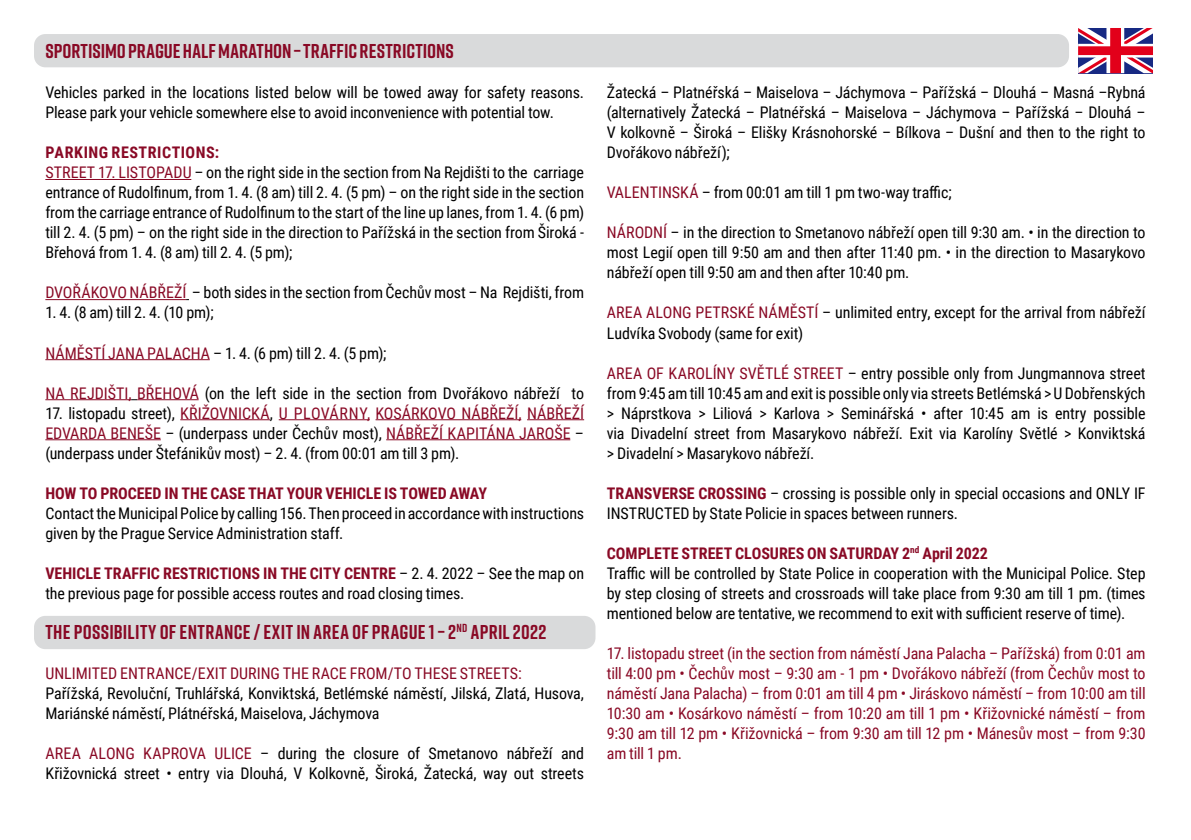
<style>
.page{position:relative;width:1191px;height:840px;background:#fff}
.page>*{position:absolute;margin:0;border:0;box-sizing:border-box;transform-origin:0 0}
.t1{font:700 20px "Rift";letter-spacing:.01em;color:#890925}
.t2{font:16px/20px "Roboto Condensed";letter-spacing:-.01em;color:#000}
.t3{font:16px/20px "Roboto Condensed";letter-spacing:-.005em;color:#890925;text-align:justify}
.t4{font:700 16px "Roboto Condensed";letter-spacing:-.005em;color:#890925}
.s1{font-weight:700;color:#890925}
.s2{color:#890925}
</style>
<div class="page">
<div style="left:34px;top:34px;width:1035px;height:33px;background:#d9dadb;border-radius:11px"></div>
<div style="left:34px;top:615px;width:561px;height:33px;background:#d9dadb;border-radius:11px"></div>
<hr style="left:45px;top:179px;width:146px;height:1px;background:#890925">
<hr style="left:45px;top:299px;width:141px;height:1px;background:#890925">
<hr style="left:45px;top:359px;width:165px;height:1px;background:#890925">
<hr style="left:45px;top:399px;width:86px;height:1px;background:#890925">
<hr style="left:137px;top:399px;width:62px;height:1px;background:#890925">
<hr style="left:180px;top:419px;width:90px;height:1px;background:#890925">
<hr style="left:279px;top:419px;width:91px;height:1px;background:#890925">
<hr style="left:375px;top:419px;width:146px;height:1px;background:#890925">
<hr style="left:527px;top:419px;width:57px;height:1px;background:#890925">
<hr style="left:45px;top:439px;width:116px;height:1px;background:#890925">
<hr style="left:386px;top:439px;width:184px;height:1px;background:#890925">
<svg style="left:1078px;top:28px;width:75px;height:45px"></svg>
<p class="t1" style="left:45px;top:37px;width:410px">SPORTISIMO PRAGUE HALF MARATHON –TRAFFIC RESTRICTIONS</p>
<p class="t2" style="left:45px;top:82px;width:540px">Vehicles parked in the locations listed below will be towed away for safety reasons.<br>Please park your vehicle somewhere else to avoid inconvenience with potential tow.</p>
<p class="t2" style="left:45px;top:142px;width:540px"><span class="s1">PARKING RESTRICTIONS:<br></span><span class="s2">STREET 17. LISTOPADU</span> – on the right side in the section from Na Rejdišti to the carriage entrance of Rudolfinum, from 1. 4. (8 am) till 2. 4. (5 pm) – on the right side in the section from the carriage entrance of Rudolfinum to the start of the line up lanes, from 1. 4. (6 pm) till 2. 4. (5 pm) – on the right side in the direction to Pařížská in the section from Široká - Břehová from 1. 4. (8 am) till 2. 4. (5 pm);</p>
<p class="t2" style="left:45px;top:282px;width:540px"><span class="s2">DVOŘÁKOVO NÁBŘEŽÍ</span> – both sides in the section from Čechův most – Na Rejdišti, from</p>
<p class="t2" style="left:45px;top:302px;width:170px">1. 4. (8 am) till 2. 4. (10 pm);</p>
<p class="t2" style="left:45px;top:342px;width:343px"><span class="s2">NÁMĚSTÍ JANA PALACHA</span> – 1. 4. (6 pm) till 2. 4. (5 pm);</p>
<p class="t2" style="left:45px;top:382px;width:540px"><span class="s2">NA REJDIŠTI, BŘEHOVÁ</span> (on the left side in the section from Dvořákovo nábřeží to</p>
<p class="t2" style="left:45px;top:402px;width:540px;text-align:justify">17. listopadu street), <span class="s2">KŘIŽOVNICKÁ</span>, <span class="s2">U PLOVÁRNY, KOSÁRKOVO NÁBŘEŽÍ, NÁBŘEŽÍ EDVARDA BENEŠE</span> – (underpass under Čechův most), <span class="s2">NÁBŘEŽÍ KAPITÁNA JAROŠE</span> – (underpass under Štefánikův most) – 2. 4. (from 00:01 am till 3 pm).</p>
<p class="t4" style="left:45px;top:481px;width:443px">HOW TO PROCEED IN THE CASE THAT YOUR VEHICLE IS TOWED AWAY</p>
<p class="t2" style="left:45px;top:502px;width:540px">Contact the Municipal Police by calling 156. Then proceed in accordance with instructions given by the Prague Service Administration staff.</p>
<p class="t2" style="left:45px;top:562px;width:540px"><span class="s1">VEHICLE TRAFFIC RESTRICTIONS IN THE CITY CENTRE</span> – 2. 4. 2022 – See the map on the previous page for possible access routes and road closing times.</p>
<p class="t1" style="left:45px;top:617px;width:502px">THE POSSIBILITY OF ENTRANCE / EXIT IN AREA OF PRAGUE 1 – 2<sup>nd</sup> April 2022</p>
<p class="t3" style="left:45px;top:662px;width:478px">UNLIMITED ENTRANCE/EXIT DURING THE RACE FROM/TO THESE STREETS:</p>
<p class="t2" style="left:45px;top:682px;width:540px">Pařížská, Revoluční, Truhlářská, Konviktská, Betlémské náměstí, Jilská, Zlatá, Husova,<br>Mariánské náměstí, Plátnéřská, Maiselova, Jáchymova</p>
<p class="t2" style="left:45px;top:742px;width:540px"><span class="s2">AREA ALONG KAPROVA ULICE</span> – during the closure of Smetanovo nábřeží and<br>Křižovnická street • entry via Dlouhá, V Kolkovně, Široká, Žatecká, way out streets</p>
<p class="t2" style="left:607px;top:82px;width:540px;text-align:justify">Žatecká – Platnéřská – Maiselova – Jáchymova – Pařížská – Dlouhá – Masná –Rybná (alternatively Žatecká – Platnéřská – Maiselova – Jáchymova – Pařížská – Dlouhá – V kolkovně – Široká – Elišky Krásnohorské – Bílkova – Dušní and then to the right to Dvořákovo nábřeží);</p>
<p class="t2" style="left:607px;top:182px;width:346px"><span class="s2">VALENTINSKÁ</span> – from 00:01 am till 1 pm two-way traffic;</p>
<p class="t2" style="left:607px;top:222px;width:540px;text-align:justify"><span class="s2">NÁRODNÍ</span> – in the direction to Smetanovo nábřeží open till 9:30 am. • in the direction to most Legií open till 9:50 am and then after 11:40 pm. • in the direction to Masarykovo nábřeží open till 9:50 am and then after 10:40 pm.</p>
<p class="t2" style="left:607px;top:302px;width:540px"><span class="s2">AREA ALONG PETRSKÉ NÁMĚSTÍ</span> – unlimited entry, except for the arrival from nábřeží<br>Ludvíka Svobody (same for exit)</p>
<p class="t2" style="left:607px;top:362px;width:540px;text-align:justify"><span class="s2">AREA OF KAROLÍNY SVĚTLÉ STREET</span> – entry possible only from Jungmannova street from 9:45 am till 10:45 am and exit is possible only via streets Betlémská &gt; U Dobřenských &gt; Náprstkova &gt; Liliová &gt; Karlova &gt; Seminářská • after 10:45 am is entry possible via Divadelní street from Masarykovo nábřeží. Exit via Karolíny Světlé &gt; Konviktská &gt; Divadelní &gt; Masarykovo nábřeží.</p>
<p class="t2" style="left:607px;top:482px;width:540px"><span class="s1">TRANSVERSE CROSSING</span> – crossing is possible only in special occasions and ONLY IF<br>INSTRUCTED by State Policie in spaces between runners.</p>
<p class="t2" style="left:607px;top:542px;width:540px"><span class="s1">COMPLETE STREET CLOSURES ON SATURDAY 2</span><sup>nd</sup> <span class="s1">April 2022<br></span>Traffic will be controlled by State Police in cooperation with the Municipal Police. Step by step closing of streets and crossroads will take place from 9:30 am till 1 pm. (times mentioned below are tentative, we recommend to exit with sufficient reserve of time).</p>
<p class="t3" style="left:607px;top:642px;width:540px">17. listopadu street (in the section from náměstí Jana Palacha – Pařížská) from 0:01 am till 4:00 pm • Čechův most – 9:30 am - 1 pm • Dvořákovo nábřeží (from Čechův most to náměstí Jana Palacha) – from 0:01 am till 4 pm • Jiráskovo náměstí – from 10:00 am till 10:30 am • Kosárkovo náměstí – from 10:20 am till 1 pm • Křižovnické náměstí – from 9:30 am till 12 pm • Křižovnická – from 9:30 am till 12 pm • Mánesův most – from 9:30 am till 1 pm.</p>
</div>
